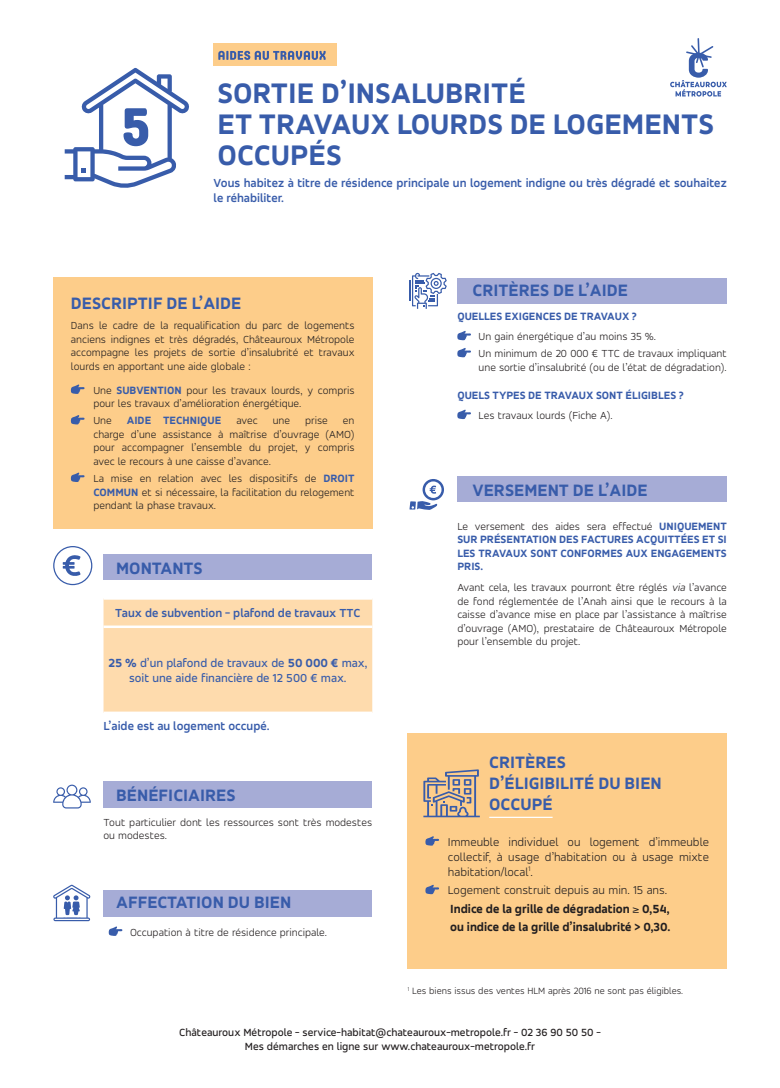
<style>
.page{position:relative;width:780px;height:1088px;background:#fff}
.page>*{position:absolute;margin:0;border:0;box-sizing:border-box;transform-origin:0 0}
.t1{font:800 30px/31.2px "Accord";color:#385caa}
.t2{font:800 17.5px/21px "Accord";color:#385caa}
.t3{font:700 12.5px/15px "Accord";color:#385caa}
.t4{font:800 12.5px/18.5px "Accord";color:#231f20}
.t5{font:300 12.5px/15px "Accord";color:#231f20;text-align:justify}
.t6{font:500 12.5px/15px "Accord";color:#385caa;text-align:center}
.t7{font:300 11.25px/13.5px "Accord";color:#231f20;text-align:justify}
.t8{font:800 11.25px/13.5px "Accord";color:#385caa;text-align:justify}
.t9{font:500 11.25px/13.5px "Accord";color:#231f20;text-align:center}
.t10{font:300 10px "Accord";color:#231f20}
.s1{font-weight:800;color:#385caa}
.s2{font-weight:800}
.s3{font-weight:300;color:#231f20}
.s4{font-style:italic}
.s5{font-weight:300}
</style>
<div class="page">
<div style="left:213px;top:43px;width:124px;height:23px;background:#fdcd8a"></div>
<svg style="left:218px;top:51px;width:107px;height:9px"></svg>
<svg style="left:65px;top:68px;width:124px;height:120px"></svg>
<div style="left:103px;top:781px;width:269px;height:26px;background:#a6acd6"></div>
<svg style="left:53px;top:784px;width:38px;height:24px"></svg>
<div style="left:103px;top:890px;width:269px;height:26px;background:#a6acd6"></div>
<svg style="left:109px;top:926px;width:13px;height:10px"></svg>
<svg style="left:53px;top:884px;width:38px;height:37px"></svg>
<div style="left:457px;top:278px;width:269px;height:26px;background:#a6acd6"></div>
<svg style="left:457px;top:331px;width:14px;height:9px"></svg>
<svg style="left:457px;top:348px;width:14px;height:9px"></svg>
<svg style="left:457px;top:409px;width:14px;height:10px"></svg>
<svg style="left:409px;top:273px;width:37px;height:36px"></svg>
<div style="left:103px;top:554px;width:269px;height:26px;background:#a6acd6"></div>
<div style="left:53px;top:546px;width:39px;height:39px;border:1px solid #385caa;border-radius:50%"></div>
<svg style="left:63px;top:555px;width:18px;height:21px"></svg>
<div style="left:53px;top:278px;width:319px;height:251px;background:#fdcd8a"></div>
<svg style="left:71px;top:384px;width:14px;height:10px"></svg>
<svg style="left:71px;top:415px;width:14px;height:9px"></svg>
<svg style="left:71px;top:472px;width:14px;height:10px"></svg>
<div style="left:103px;top:600px;width:269px;height:111px;background:#fedbad"></div>
<hr style="left:103px;top:625px;width:269px;height:3px;background:#fff">
<div style="left:407px;top:733px;width:319px;height:236px;background:#fdcd8a"></div>
<hr style="left:489px;top:817px;width:63px;height:1px;background:#fff">
<svg style="left:425px;top:836px;width:14px;height:10px"></svg>
<svg style="left:425px;top:884px;width:14px;height:10px"></svg>
<svg style="left:423px;top:769px;width:57px;height:48px"></svg>
<div style="left:457px;top:476px;width:269px;height:26px;background:#a6acd6"></div>
<svg style="left:409px;top:479px;width:35px;height:31px"></svg>
<svg style="left:670px;top:38px;width:56px;height:59px"></svg>
<h1 class="t1" style="left:217px;top:77px;width:498px">SORTIE D’INSALUBRITÉ<br>ET TRAVAUX LOURDS DE LOGEMENTS<br>OCCUPÉS</h1>
<p class="t3" style="left:214px;top:175px;width:514px">Vous habitez à titre de résidence principale un logement indigne ou très dégradé et souhaitez le réhabiliter.</p>
<h2 class="t2" style="left:71px;top:292px;width:172px">DESCRIPTIF DE L’AIDE</h2>
<p class="t7" style="left:71px;top:319px;width:285px">Dans le cadre de la requalification du parc de logements anciens indignes et très dégradés, Châteauroux Métropole accompagne les projets de sortie d’insalubrité et travaux lourds en apportant une aide globale :</p>
<p class="t7" style="left:93px;top:383px;width:262px">Une <span class="s1">SUBVENTION</span> pour les travaux lourds, y compris pour les travaux d’amélioration énergétique.</p>
<p class="t7" style="left:93px;top:414px;width:20px">Une</p>
<p class="t8" style="left:127px;top:414px;width:96px">AIDE TECHNIQUE</p>
<p class="t7" style="left:236px;top:414px;width:23px">avec</p>
<p class="t7" style="left:273px;top:414px;width:19px">une</p>
<p class="t7" style="left:305px;top:414px;width:24px">prise</p>
<p class="t7" style="left:93px;top:414px;width:262px;text-indent:249px">en charge d’une assistance à maîtrise d’ouvrage (AMO) pour accompagner l’ensemble du projet, y compris avec le recours à une caisse d’avance.</p>
<p class="t7" style="left:93px;top:471px;width:262px">La mise en relation avec les dispositifs de <span class="s1">DROIT COMMUN</span> et si nécessaire, la facilitation du relogement pendant la phase travaux.</p>
<h2 class="t2" style="left:116px;top:557px;width:88px">MONTANTS</h2>
<p class="t3" style="left:115px;top:605px;width:247px">Taux de subvention - plafond de travaux TTC</p>
<p class="t6" style="left:108px;top:655px;width:260px"><span class="s2">25 %</span> d’un plafond de travaux de <span class="s2">50 000 €</span> max, soit une aide financière de 12 500 € max.</p>
<p class="t3" style="left:103px;top:718px;width:168px">L’aide est au logement occupé.</p>
<h2 class="t2" style="left:116px;top:785px;width:121px">BÉNÉFICIAIRES</h2>
<p class="t7" style="left:103px;top:815px;width:270px">Tout particulier dont les ressources sont très modestes ou modestes.</p>
<h2 class="t2" style="left:116px;top:892px;width:176px">AFFECTATION DU BIEN</h2>
<p class="t7" style="left:130px;top:925px;width:198px">Occupation à titre de résidence principale.</p>
<h2 class="t2" style="left:472px;top:280px;width:157px">CRITÈRES DE L’AIDE</h2>
<p class="t8" style="left:457px;top:309px;width:181px">QUELLES EXIGENCES DE TRAVAUX ?</p>
<p class="t7" style="left:478px;top:328px;width:250px;line-height:17px">Un gain énergétique d’au moins 35 %.<br>Un minimum de 20 000 € TTC de travaux impliquant</p>
<p class="t7" style="left:478px;top:360px;width:250px">une sortie d’insalubrité (ou de l’état de dégradation).</p>
<p class="t8" style="left:457px;top:388px;width:228px">QUELS TYPES DE TRAVAUX SONT ÉLIGIBLES ?</p>
<p class="t7" style="left:478px;top:408px;width:136px">Les travaux lourds (Fiche A).</p>
<h2 class="t2" style="left:472px;top:479px;width:177px">VERSEMENT DE L’AIDE</h2>
<p class="t8" style="left:457px;top:519px;width:271px"><span class="s3">Le versement des aides sera effectué</span> UNIQUEMENT SUR PRÉSENTATION DES FACTURES ACQUITTÉES ET SI LES TRAVAUX SONT CONFORMES AUX ENGAGEMENTS PRIS.</p>
<p class="t7" style="left:457px;top:580px;width:271px">Avant cela, les travaux pourront être réglés <span class="s4">via</span> l’avance de fond réglementée de l’Anah ainsi que le recours à la caisse d’avance mise en place par l’assistance à maîtrise d’ouvrage (AMO), prestataire de Châteauroux Métropole pour l’ensemble du projet.</p>
<h2 class="t2" style="left:489px;top:751px;width:174px">CRITÈRES<br>D’ÉLIGIBILITÉ DU BIEN<br>OCCUPÉ</h2>
<p class="t5" style="left:448px;top:834px;width:262px">Immeuble individuel ou logement d’immeuble collectif, à usage d’habitation ou à usage mixte habitation/local<sup>1</sup>.</p>
<p class="t4" style="left:448px;top:880px;width:224px"><span class="s5">Logement construit depuis au min. 15 ans.<br></span>Indice de la grille de dégradation ≥ 0,54, ou indice de la grille d’insalubrité &gt; 0,30.</p>
<p class="t10" style="left:407px;top:985px;width:277px"><sup>1</sup> Les biens issus des ventes HLM après 2016 ne sont pas éligibles.</p>
<p class="t9" style="left:179px;top:1025px;width:423px">Châteauroux Métropole - service-habitat@chateauroux-metropole.fr - 02 36 90 50 50 -<br>Mes démarches en ligne sur www.chateauroux-metropole.fr</p>
</div>
